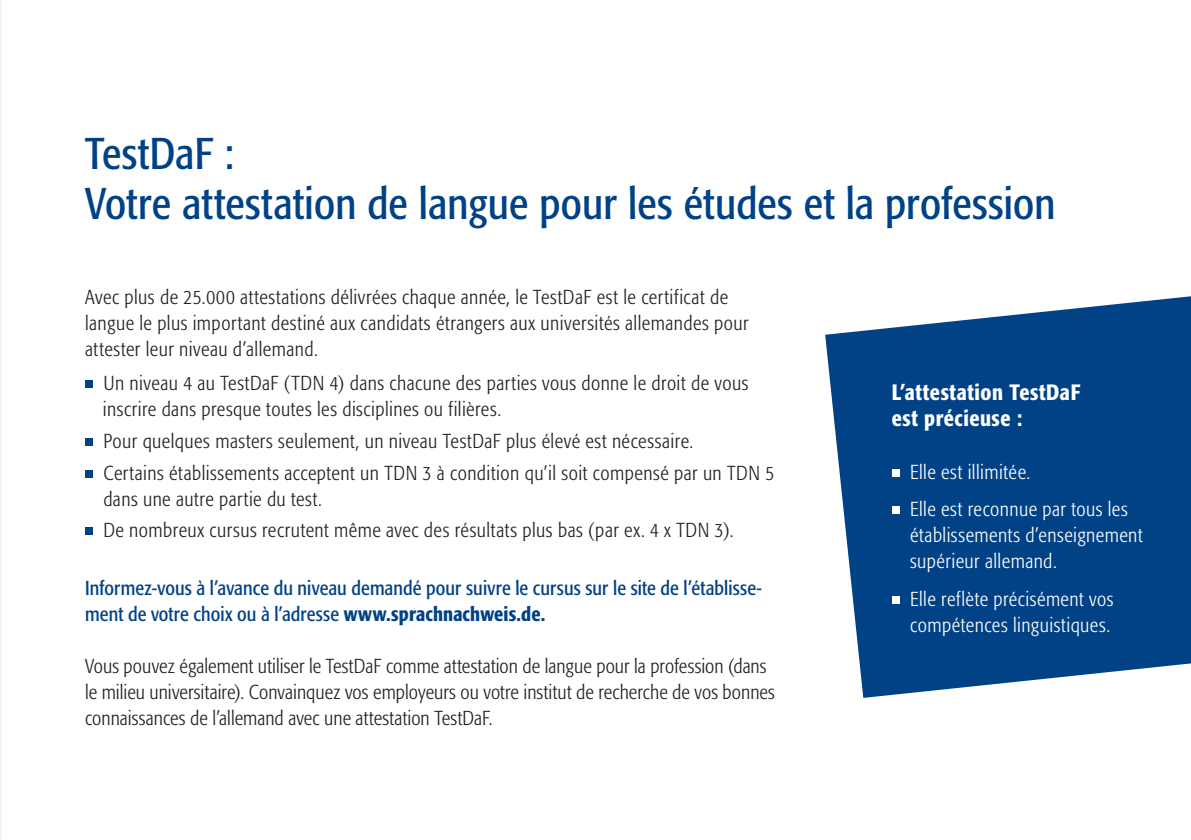
<style>
.page{position:relative;width:1191px;height:840px;background:#fff}
.page>*{position:absolute;margin:0;border:0;box-sizing:border-box;transform-origin:0 0}
.t1{font:condensed 44px/50px "Formata Pro";letter-spacing:.005em;color:#014286}
.t2{font:500 condensed 22px/26.4px "Formata Pro";letter-spacing:.025em;color:#fff}
.t3{font:300 condensed 20px/26px "Formata Pro";letter-spacing:.025em;color:#231f20}
.t4{font:300 condensed 20px/26px "Formata Pro";letter-spacing:.005em;color:#231f20}
.t5{font:300 condensed 20px/26px "Formata Pro";letter-spacing:.025em;color:#fff}
.t6{font:condensed 20px/26px "Formata Pro";letter-spacing:.005em;color:#014286}
.s1{font-weight:500}
</style>
<div class="page">
<img style="left:0;top:0;width:1px;height:839px">
<svg style="left:825px;top:296px;width:366px;height:401px;background:#235b96"></svg>
<div style="left:85px;top:380px;width:8px;height:8px;background:#014286"></div>
<div style="left:85px;top:437px;width:8px;height:8px;background:#014286"></div>
<div style="left:85px;top:469px;width:8px;height:8px;background:#014286"></div>
<div style="left:85px;top:527px;width:8px;height:8px;background:#014286"></div>
<div style="left:891px;top:468px;width:8px;height:8px;background:#fff"></div>
<div style="left:891px;top:506px;width:8px;height:7px;background:#fff"></div>
<div style="left:891px;top:595px;width:8px;height:8px;background:#fff"></div>
<h1 class="t1" style="left:85px;top:128px;width:972px">TestDaF :<br>Votre attestation de langue pour les études et la profession</h1>
<p class="t3" style="left:85px;top:284px;width:665px">Avec plus de 25.000 attestations délivrées chaque année, le TestDaF est le certificat de langue le plus important destiné aux candidats étrangers aux universités allemandes pour attester leur niveau d’allemand.</p>
<p class="t3" style="left:103px;top:370px;width:647px">Un niveau 4 au TestDaF (TDN 4) dans chacune des parties vous donne le droit de vous inscrire dans presque toutes les disciplines ou filières.</p>
<p class="t3" style="left:103px;top:425px;width:672px;line-height:31.6px">Pour quelques masters seulement, un niveau TestDaF plus élevé est nécessaire.<br>Certains établissements acceptent un TDN 3 à condition qu’il soit compensé par un TDN 5</p>
<p class="t3" style="left:103px;top:482px;width:631px;line-height:31.6px">dans une autre partie du test.<br>De nombreux cursus recrutent même avec des résultats plus bas (par ex. 4 x TDN 3).</p>
<p class="t6" style="left:85px;top:574px;width:678px">Informez-vous à l’avance du niveau demandé pour suivre le cursus sur le site de l’établisse&shy;ment de votre choix ou à l’adresse <span class="s1">www.sprachnachweis.de.</span></p>
<p class="t4" style="left:85px;top:652px;width:691px">Vous pouvez également utiliser le TestDaF comme attestation de langue pour la profession (dans le milieu universitaire). Convainquez vos employeurs ou votre institut de recherche de vos bonnes connaissances de l’allemand avec une attestation TestDaF.</p>
<p class="t2" style="left:891px;top:378px;width:190px">L’attestation TestDaF est précieuse :</p>
<p class="t5" style="left:910px;top:452px;width:219px;line-height:37.4px">Elle est illimitée.<br>Elle est reconnue par tous les</p>
<p class="t5" style="left:910px;top:521px;width:234px">établissements d’enseignement supérieur allemand.</p>
<p class="t5" style="left:910px;top:585px;width:205px">Elle reflète précisément vos compétences linguistiques.</p>
</div>
